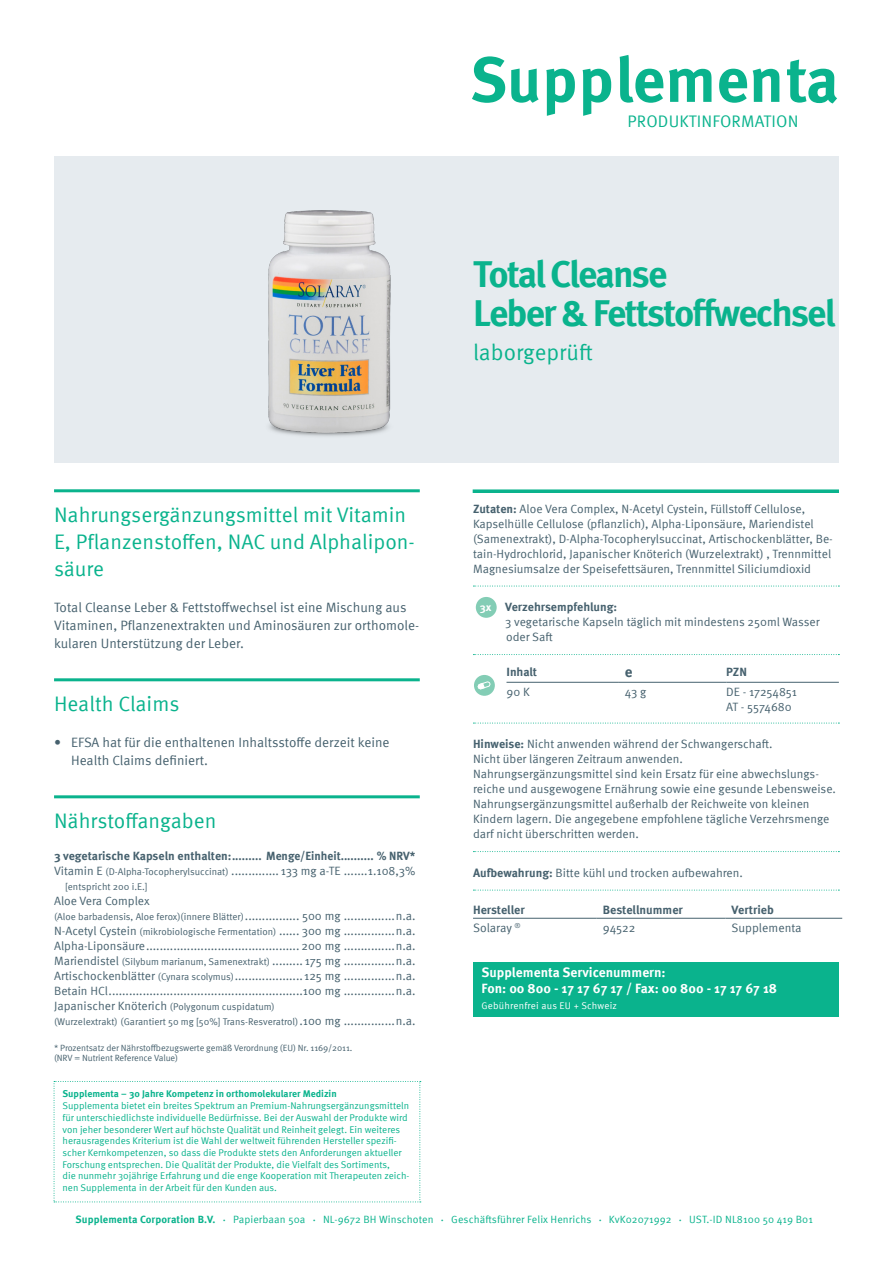
<style>
.page{position:relative;width:893px;height:1263px;background:#fff}
.page>*{position:absolute;margin:0;border:0;box-sizing:border-box;transform-origin:0 0}
.Produkt_Titel{font:700 63.45px "Meta Pro";color:#0ab38d}
.Produkt_Titel-2{font:700 37.5px/39px "Meta Pro";letter-spacing:-.05em;color:#0ab38d}
.Produkt_Subline{font:22.5px "Meta Pro";color:#0ab38d}
.Headline-Grün{font:21px/27px "Meta Pro";color:#0ab38d}
.t1{font:16.65px "Meta Pro";letter-spacing:.01em;color:#0ab38d}
.Nährstoffangaben{font:700 15px "Meta Pro";color:#46616e}
.Fließtext{font:13.5px/18px "Meta Pro";color:#46616e}
.Servicenummern{font:700 13.5px/16.2px "Meta Pro";color:#fff}
.Nährstoffangaben-2{font:700 12.15px "Meta Pro";color:#46616e}
.Nährstoffangaben-3{font:12.15px "Meta Pro";letter-spacing:-.005em;color:#46616e}
.Fließtext_klein{font:12.15px "Meta Pro";letter-spacing:-.005em;color:#46616e}
.Fließtext_klein_mit{font:12px/15px "Meta Pro";color:#46616e}
.Nährstoffangaben-4{font:12px/15px "Meta Pro";color:#46616e}
.Nährstoffangaben-5{font:700 12px "Meta Pro";color:#46616e}
.Fließtext-2{font:700 10.95px "Meta Pro";color:#fff}
.t2{font:10.5px "Meta Pro";letter-spacing:.01em;color:#0ab38d}
.t3{font:700 10.5px "Meta Pro";letter-spacing:.01em;color:#0ab38d}
.Supplementa_Text_Kle{font:9.75px/11.7px "Meta Pro";color:#0ab38d}
.Nährstoffangaben-6{font:9.75px/15px "Meta Pro";color:#46616e}
.Servicenummern-2{font:9.75px "Meta Pro";letter-spacing:.02em;color:#fff}
.Nährstoffangaben-7{font:9px/10.5px "Meta Pro";letter-spacing:-.01em;color:#46616e}
.s1{font-size:9.75px}
.s2{font-size:12px}
.s3{font-weight:700}
.s4{font-size:4.5px}
</style>
<div class="page">
<div style="left:54px;top:156px;width:785px;height:306px;background:#e6ebef"></div>
<hr style="left:54px;top:489px;width:366px;height:3px;background:#0ab38d">
<hr style="left:54px;top:678px;width:366px;height:3px;background:#0ab38d">
<hr style="left:54px;top:795px;width:366px;height:3px;background:#0ab38d">
<svg style="left:473px;top:586px;width:366px;height:1px"></svg>
<svg style="left:473px;top:654px;width:366px;height:1px"></svg>
<svg style="left:473px;top:723px;width:366px;height:1px"></svg>
<svg style="left:473px;top:851px;width:366px;height:1px"></svg>
<svg style="left:473px;top:890px;width:366px;height:1px"></svg>
<div style="left:473px;top:962px;width:366px;height:54px;background:#0ab38d"></div>
<div style="left:476px;top:597px;width:21px;height:21px;background:#83cdb5;border-radius:50%"></div>
<hr style="left:506px;top:682px;width:113px;height:1px;background:#46616e">
<hr style="left:619px;top:682px;width:107px;height:1px;background:#46616e">
<hr style="left:726px;top:682px;width:113px;height:1px;background:#46616e">
<div style="left:474px;top:675px;width:21px;height:21px;background:#83cdb5;border-radius:50%"></div>
<svg style="left:478px;top:681px;width:12px;height:8px"></svg>
<hr style="left:473px;top:918px;width:124px;height:1px;background:#46616e">
<hr style="left:597px;top:918px;width:129px;height:1px;background:#46616e">
<hr style="left:726px;top:918px;width:116px;height:1px;background:#46616e">
<svg style="left:54px;top:1081px;width:367px;height:121px"></svg>
<svg style="left:473px;top:489px;width:366px;height:4px"></svg>
<img style="left:268px;top:210px;width:123px;height:226px">
<p class="Produkt_Titel" style="left:470px;top:30px;width:371px">Supplementa</p>
<p class="t1" style="left:628px;top:109px;width:172px">PRODUKTINFORMATION</p>
<p class="Produkt_Titel-2" style="left:473px;top:252px;width:364px">Total Cleanse<br>Leber &amp; Fettstoffwechsel</p>
<p class="Produkt_Subline" style="left:473px;top:336px;width:121px">laborgeprüft</p>
<p class="Headline-Grün" style="left:54px;top:500px;width:362px">Nahrungsergänzungsmittel mit Vitamin<br>E, Pflanzenstoffen, NAC und Alphalipon&shy;säure</p>
<p class="Fließtext" style="left:54px;top:597px;width:367px">Total Cleanse Leber &amp; Fettstoffwechsel ist eine Mischung aus<br>Vitaminen, Pflanzenextrakten und Aminosäuren zur orthomole&shy;kularen Unterstützung der Leber.</p>
<p class="Headline-Grün" style="left:54px;top:689px;width:127px">Health Claims</p>
<p class="Fließtext" style="left:71px;top:732px;width:320px;text-indent:-17px">• EFSA hat für die enthaltenen Inhaltsstoffe derzeit keine<br>Health Claims definiert.</p>
<p class="Headline-Grün" style="left:54px;top:806px;width:164px">Nährstoffangaben</p>
<p class="Nährstoffangaben-5" style="left:54px;top:847px;width:363px">3 vegetarische Kapseln enthalten:......... Menge/Einheit.......... % NRV*</p>
<p class="Nährstoffangaben-4" style="left:54px;top:863px;width:363px">Vitamin E <span class="s1">(D-Alpha-Tocopherylsuccinat)</span> .............. 133 mg a-TE .......1.108,3%</p>
<p class="Nährstoffangaben-6" style="left:65px;top:879px;width:84px">[entspricht 200 i.E.]</p>
<p class="Nährstoffangaben-4" style="left:54px;top:893px;width:97px">Aloe Vera Complex</p>
<p class="Nährstoffangaben-6" style="left:54px;top:909px;width:363px">(Aloe barbadensis, Aloe ferox)(innere Blätter)<span class="s2">................ 500 mg ...............n.a.</span></p>
<p class="Nährstoffangaben-4" style="left:54px;top:923px;width:363px">N-Acetyl Cystein <span class="s1">(mikrobiologische Fermentation)</span> ...... 300 mg ...............n.a.</p>
<p class="Nährstoffangaben-4" style="left:54px;top:938px;width:363px">Alpha-Liponsäure............................................. 200 mg ...............n.a.</p>
<p class="Nährstoffangaben-4" style="left:54px;top:953px;width:363px">Mariendistel <span class="s1">(Silybum marianum, Samenextrakt)</span> ......... 175 mg ...............n.a.</p>
<p class="Nährstoffangaben-4" style="left:54px;top:968px;width:363px">Artischockenblätter <span class="s1">(Cynara scolymus)</span>....................125 mg ...............n.a.</p>
<p class="Nährstoffangaben-4" style="left:54px;top:983px;width:363px">Betain HCl.........................................................100 mg ...............n.a.</p>
<p class="Nährstoffangaben-6" style="left:54px;top:999px;width:363px"><span class="s2">Japanischer Knöterich</span> (Polygonum cuspidatum)<br>(Wurzelextrakt) (Garantiert 50 mg [50%] Trans-Resveratrol)<span class="s2">.100 mg ...............n.a.</span></p>
<p class="Nährstoffangaben-7" style="left:54px;top:1042px;width:300px">* Prozentsatz der Nährstoffbezugswerte gemäß Verordnung (EU) Nr. 1169/2011. (NRV = Nutrient Reference Value)</p>
<p class="Supplementa_Text_Kle" style="left:63px;top:1087px;width:348px"><span class="s3">Supplementa – 30 Jahre Kompetenz in orthomolekularer Medizin<br></span>Supplementa bietet ein breites Spektrum an Premium-Nahrungsergänzungsmitteln für unterschiedlichste individuelle Bedürfnisse. Bei der Auswahl der Produkte wird von jeher besonderer Wert auf höchste Qualität und Reinheit gelegt. Ein weiteres herausragendes Kriterium ist die Wahl der weltweit führenden Hersteller spezifi&shy;scher Kernkompetenzen, so dass die Produkte stets den Anforderungen aktueller Forschung entsprechen. Die Qualität der Produkte, die Vielfalt des Sortiments,<br>die nunmehr 30jährige Erfahrung und die enge Kooperation mit Therapeuten zeich&shy;nen Supplementa in der Arbeit für den Kunden aus.</p>
<p class="Fließtext_klein_mit" style="left:473px;top:500px;width:361px"><span class="s3">Zutaten:</span> Aloe Vera Complex, N-Acetyl Cystein, Füllstoff Cellulose, Kapselhülle Cellulose (pflanzlich), Alpha-Liponsäure, Mariendistel (Samenextrakt), D-Alpha-Tocopherylsuccinat, Artischockenblätter, Be&shy;tain-Hydrochlorid, Japanischer Knöterich (Wurzelextrakt) , Trennmittel Magnesiumsalze der Speisefettsäuren, Trennmittel Siliciumdioxid</p>
<p class="Fließtext-2" style="left:480px;top:598px;width:13px">3x</p>
<p class="Fließtext_klein_mit" style="left:505px;top:599px;width:316px"><span class="s3">Verzehrsempfehlung:<br></span>3 vegetarische Kapseln täglich mit mindestens 250ml Wasser oder Saft</p>
<p class="Nährstoffangaben-5" style="left:506px;top:662px;width:32px">Inhalt</p>
<p class="Nährstoffangaben" style="left:625px;top:660px;width:9px">e</p>
<p class="Nährstoffangaben-5" style="left:726px;top:662px;width:22px">PZN</p>
<p class="Nährstoffangaben-4" style="left:506px;top:683px;width:25px">90 K</p>
<p class="Nährstoffangaben-4" style="left:625px;top:683px;width:23px">43 g</p>
<p class="Nährstoffangaben-4" style="left:726px;top:683px;width:72px">DE - 17254851<br>AT - 5574680</p>
<p class="Fließtext_klein_mit" style="left:473px;top:736px;width:364px"><span class="s3">Hinweise:</span> Nicht anwenden während der Schwangerschaft.<br>Nicht über längeren Zeitraum anwenden.<br>Nahrungsergänzungsmittel sind kein Ersatz für eine abwechslungs&shy;reiche und ausgewogene Ernährung sowie eine gesunde Lebensweise.<br>Nahrungsergänzungsmittel außerhalb der Reichweite von kleinen Kindern lagern. Die angegebene empfohlene tägliche Verzehrsmenge darf nicht überschritten werden.</p>
<p class="Fließtext_klein_mit" style="left:473px;top:864px;width:271px"><span class="s3">Aufbewahrung:</span> Bitte kühl und trocken aufbewahren.</p>
<p class="Nährstoffangaben-2" style="left:473px;top:900px;width:53px">Hersteller</p>
<p class="Nährstoffangaben-2" style="left:603px;top:900px;width:82px">Bestellnummer</p>
<p class="Nährstoffangaben-2" style="left:732px;top:900px;width:44px">Vertrieb</p>
<p class="Nährstoffangaben-3" style="left:473px;top:918px;width:49px">Solaray <sup>®</sup></p>
<p class="Fließtext_klein" style="left:603px;top:918px;width:34px">94522</p>
<p class="Nährstoffangaben-3" style="left:732px;top:918px;width:71px">Supplementa</p>
<p class="Servicenummern" style="left:482px;top:963px;width:297px">Supplementa Servicenummern:<br>Fon: 00 800 - 17 17 67 17 / Fax: 00 800 - 17 17 67 18</p>
<p class="Servicenummern-2" style="left:482px;top:998px;width:137px">Gebührenfrei aus EU + Schweiz</p>
<p class="t3" style="left:76px;top:1211px;width:141px">Supplementa Corporation B.V.</p>
<p class="t2" style="left:223px;top:1211px;width:84px"><span class="s4">•</span> Papierbaan 50a</p>
<p class="t2" style="left:313px;top:1211px;width:122px"><span class="s4">•</span> NL-9672 BH Winschoten</p>
<p class="t2" style="left:441px;top:1211px;width:152px"><span class="s4">•</span> Geschäftsführer Felix Henrichs</p>
<p class="t2" style="left:599px;top:1211px;width:74px"><span class="s4">•</span> KvK02071992</p>
<p class="t2" style="left:679px;top:1211px;width:135px"><span class="s4">•</span> UST.-ID NL8100 50 419 B01</p>
</div>
